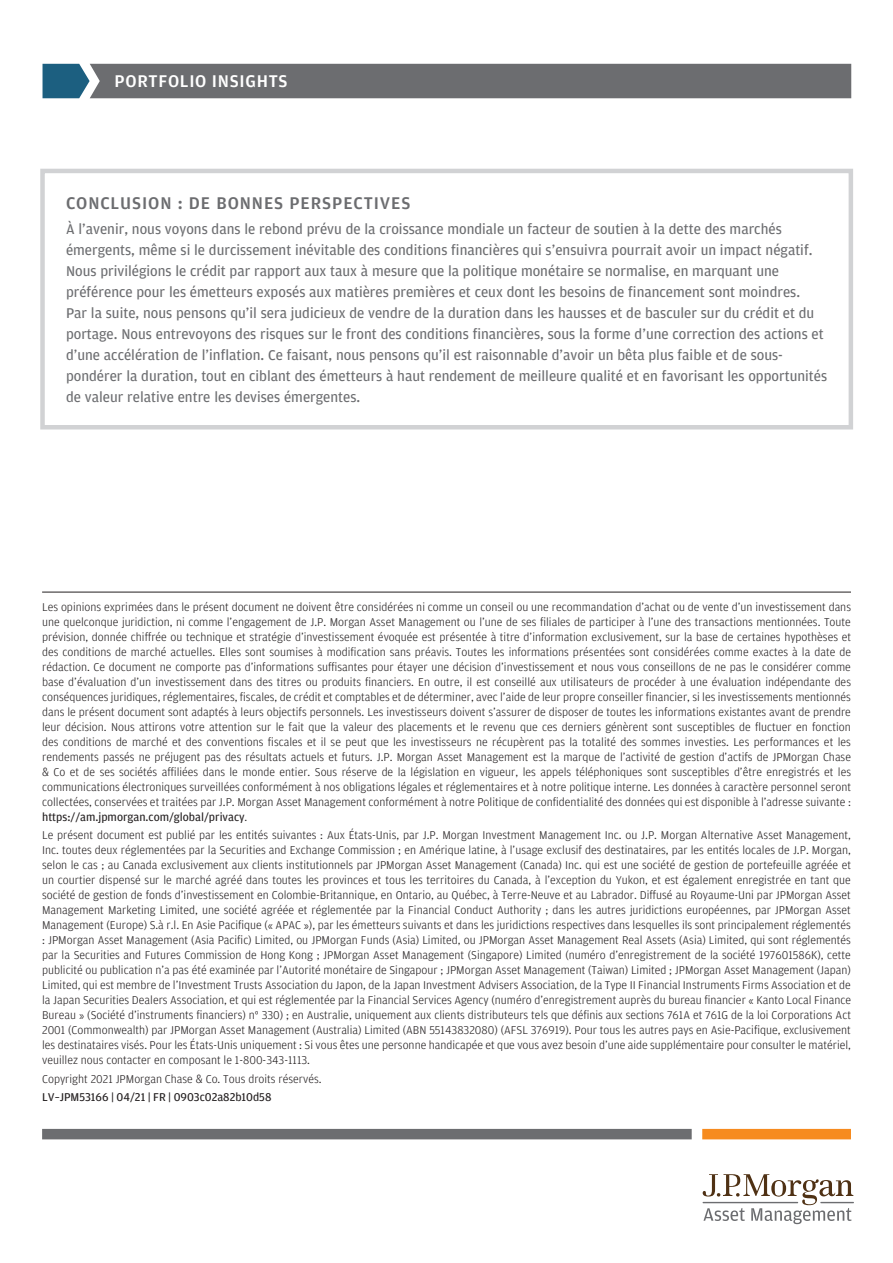
<style>
.page{position:relative;width:893px;height:1263px;background:#fff}
.page>*{position:absolute;margin:0;border:0;box-sizing:border-box;transform-origin:0 0}
.t1{font:500 18px "Amplitude";letter-spacing:.05em;color:#6c6d70}
.t2{font:500 18px "Amplitude";letter-spacing:.04em;color:#fff}
.t3{font:15px/21px "Amplitude";color:#6c6d70}
.t4{font:300 12px/15px "Amplitude";color:#231f20;text-align:justify}
.t5{font:12px "Amplitude";color:#231f20}
.s1{font-weight:400}
</style>
<div class="page">
<div style="left:42px;top:1129px;width:650px;height:10px;background:#6c6d70"></div>
<div style="left:702px;top:1129px;width:149px;height:10px;background:#f68b1f"></div>
<hr style="left:820px;top:1202px;width:34px;height:1px;background:#6c6d70">
<svg style="left:703px;top:1174px;width:150px;height:50px"></svg>
<div style="left:43px;top:64px;width:808px;height:34px;background:#6c6d70"></div>
<div style="left:40px;top:169px;width:813px;height:260px;border:4px solid #d1d2d4"></div>
<hr style="left:42px;top:592px;width:809px;height:1px;background:#231f20">
<h1 class="t2" style="left:115px;top:69px;width:174px">PORTFOLIO INSIGHTS</h1>
<h1 class="t1" style="left:66px;top:192px;width:346px">CONCLUSION : DE BONNES PERSPECTIVES</h1>
<p class="t3" style="left:66px;top:218px;width:763px">À l’avenir, nous voyons dans le rebond prévu de la croissance mondiale un facteur de soutien à la dette des marchés émergents, même si le durcissement inévitable des conditions financières qui s’ensuivra pourrait avoir un impact négatif.<br>Nous privilégions le crédit par rapport aux taux à mesure que la politique monétaire se normalise, en marquant une préférence pour les émetteurs exposés aux matières premières et ceux dont les besoins de financement sont moindres.<br>Par la suite, nous pensons qu’il sera judicieux de vendre de la duration dans les hausses et de basculer sur du crédit et du portage. Nous entrevoyons des risques sur le front des conditions financières, sous la forme d’une correction des actions et d’une accélération de l’inflation. Ce faisant, nous pensons qu’il est raisonnable d’avoir un bêta plus faible et de sous&shy;pondérer la duration, tout en ciblant des émetteurs à haut rendement de meilleure qualité et en favorisant les opportunités de valeur relative entre les devises émergentes.</p>
<p class="t4" style="left:42px;top:599px;width:810px">Les opinions exprimées dans le présent document ne doivent être considérées ni comme un conseil ou une recommandation d’achat ou de vente d’un investissement dans une quelconque juridiction, ni comme l’engagement de J.P. Morgan Asset Management ou l’une de ses filiales de participer à l’une des transactions mentionnées. Toute prévision, donnée chiffrée ou technique et stratégie d’investissement évoquée est présentée à titre d’information exclusivement, sur la base de certaines hypothèses et des conditions de marché actuelles. Elles sont soumises à modification sans préavis. Toutes les informations présentées sont considérées comme exactes à la date de rédaction. Ce document ne comporte pas d’informations suffisantes pour étayer une décision d’investissement et nous vous conseillons de ne pas le considérer comme base d’évaluation d’un investissement dans des titres ou produits financiers. En outre, il est conseillé aux utilisateurs de procéder à une évaluation indépendante des conséquences juridiques, réglementaires, fiscales, de crédit et comptables et de déterminer, avec l’aide de leur propre conseiller financier, si les investissements mentionnés dans le présent document sont adaptés à leurs objectifs personnels. Les investisseurs doivent s’assurer de disposer de toutes les informations existantes avant de prendre leur décision. Nous attirons votre attention sur le fait que la valeur des placements et le revenu que ces derniers génèrent sont susceptibles de fluctuer en fonction des conditions de marché et des conventions fiscales et il se peut que les investisseurs ne récupèrent pas la totalité des sommes investies. Les performances et les rendements passés ne préjugent pas des résultats actuels et futurs. J.P. Morgan Asset Management est la marque de l’activité de gestion d’actifs de JPMorgan Chase &amp; Co et de ses sociétés affiliées dans le monde entier. Sous réserve de la législation en vigueur, les appels téléphoniques sont susceptibles d’être enregistrés et les communications électroniques surveillées conformément à nos obligations légales et réglementaires et à notre politique interne. Les données à caractère personnel seront collectées, conservées et traitées par J.P. Morgan Asset Management conformément à notre Politique de confidentialité des données qui est disponible à l’adresse suivante : <span class="s1">https://am.jpmorgan.com/global/privacy</span>.</p>
<p class="t4" style="left:42px;top:827px;width:810px">Le présent document est publié par les entités suivantes : Aux États-Unis, par J.P. Morgan Investment Management Inc. ou J.P. Morgan Alternative Asset Management, Inc. toutes deux réglementées par la Securities and Exchange Commission ; en Amérique latine, à l’usage exclusif des destinataires, par les entités locales de J.P. Morgan, selon le cas ; au Canada exclusivement aux clients institutionnels par JPMorgan Asset Management (Canada) Inc. qui est une société de gestion de portefeuille agréée et un courtier dispensé sur le marché agréé dans toutes les provinces et tous les territoires du Canada, à l’exception du Yukon, et est également enregistrée en tant que société de gestion de fonds d’investissement en Colombie-Britannique, en Ontario, au Québec, à Terre-Neuve et au Labrador. Diffusé au Royaume-Uni par JPMorgan Asset Management Marketing Limited, une société agréée et réglementée par la Financial Conduct Authority ; dans les autres juridictions européennes, par JPMorgan Asset Management (Europe) S.à r.l. En Asie Pacifique (« APAC »), par les émetteurs suivants et dans les juridictions respectives dans lesquelles ils sont principalement réglementés : JPMorgan Asset Management (Asia Pacific) Limited, ou JPMorgan Funds (Asia) Limited, ou JPMorgan Asset Management Real Assets (Asia) Limited, qui sont réglementés par la Securities and Futures Commission de Hong Kong ; JPMorgan Asset Management (Singapore) Limited (numéro d’enregistrement de la société 197601586K), cette publicité ou publication n’a pas été examinée par l’Autorité monétaire de Singapour ; JPMorgan Asset Management (Taiwan) Limited ; JPMorgan Asset Management (Japan)<br>Limited, qui est membre de l’Investment Trusts Association du Japon, de la Japan Investment Advisers Association, de la Type II Financial Instruments Firms Association et de la Japan Securities Dealers Association, et qui est réglementée par la Financial Services Agency (numéro d’enregistrement auprès du bureau financier « Kanto Local Finance Bureau » (Société d’instruments financiers) n° 330) ; en Australie, uniquement aux clients distributeurs tels que définis aux sections 761A et 761G de la loi Corporations Act 2001 (Commonwealth) par JPMorgan Asset Management (Australia) Limited (ABN 55143832080) (AFSL 376919). Pour tous les autres pays en Asie-Pacifique, exclusivement les destinataires visés. Pour les États-Unis uniquement : Si vous êtes une personne handicapée et que vous avez besoin d’une aide supplémentaire pour consulter le matériel, veuillez nous contacter en composant le 1-800-343-1113.</p>
<p class="t4" style="left:42px;top:1071px;width:281px">Copyright 2021 JPMorgan Chase &amp; Co. Tous droits réservés.</p>
<p class="t5" style="left:42px;top:1089px;width:231px">LV–JPM53166 | 04/21 | FR | 0903c02a82b10d58</p>
</div>
